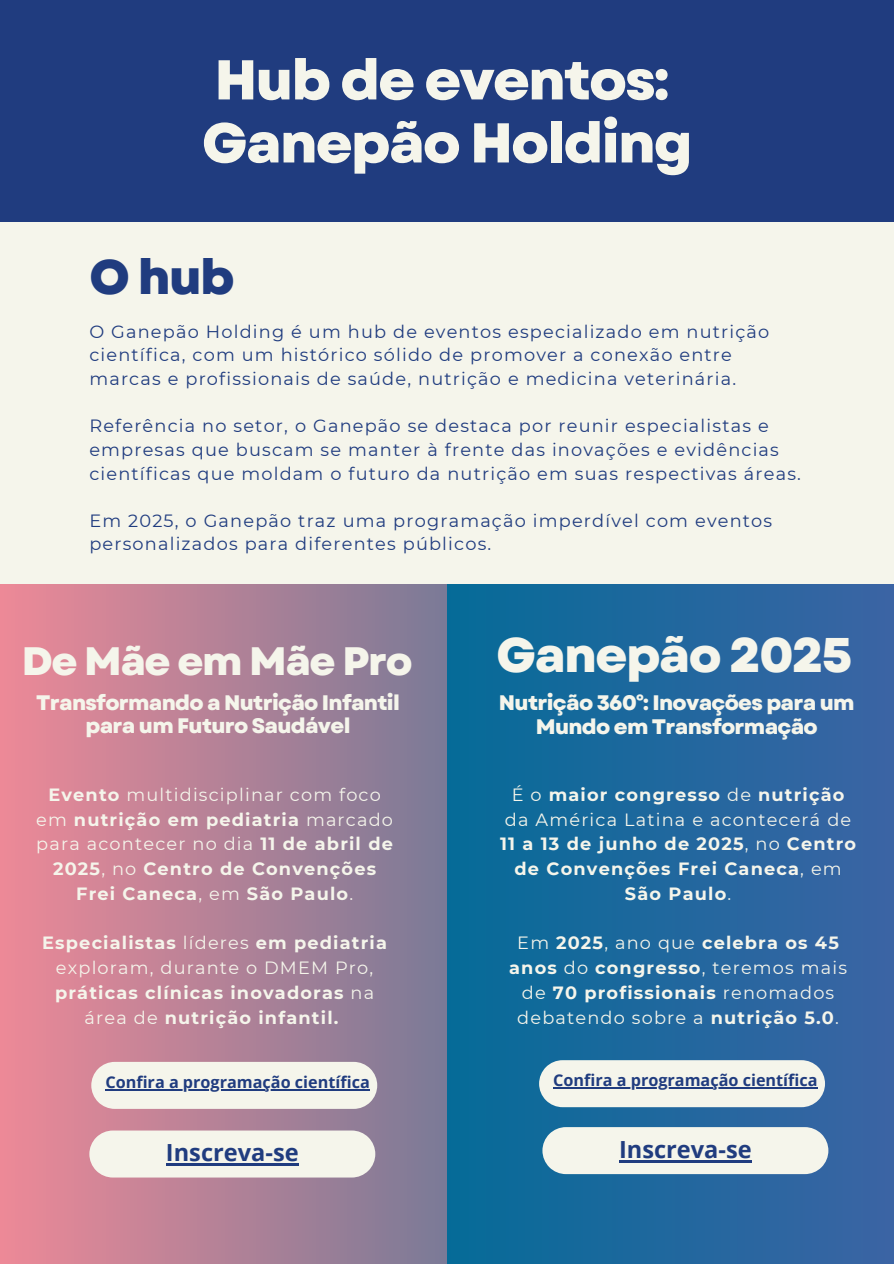
<style>
.page{position:relative;width:894px;height:1264px;background:#fff}
.page>*{position:absolute;margin:0;border:0;box-sizing:border-box;transform-origin:0 0}
.t1{font:800 55.95px/63px "Garet";letter-spacing:-.035em;color:#f5f5eb}
.t2{font:800 48.6px "Garet";letter-spacing:-.035em;color:#f5f5eb}
.t3{font:800 48.6px "Garet";color:#203c7f}
.t4{font:800 39.6px "Garet";letter-spacing:-.035em;color:#f5f5eb}
.t5{font:700 23.55px "Open Sans";color:#203c7f}
.t6{font:800 21px/22.5px "Garet";letter-spacing:-.035em;color:#f5f5eb;text-align:center}
.t7{font:700 17.7px/24.8px "Montserrat";letter-spacing:.065em;color:#f5f5eb;text-align:center}
.t8{font:17.7px/23.7px "Montserrat";letter-spacing:.065em;color:#203c7f}
.t9{font:700 16.2px "Open Sans";color:#203c7f}
.s1{font-weight:400}
</style>
<div class="page">
<div style="left:0;top:0;width:893px;height:1263px;background:#f5f5eb"></div>
<svg style="left:0;top:584px;width:447px;height:679px;background:#b48197"></svg>
<div style="left:447px;top:584px;width:446px;height:679px;background:linear-gradient(to right,#056b98,#3b64a4)"></div>
<div style="left:0;top:0;width:893px;height:221px;background:#203c7f"></div>
<svg style="left:89px;top:1130px;width:286px;height:47px"></svg>
<hr style="left:166px;top:1162px;width:132px;height:3px;background:#203c7f">
<svg style="left:542px;top:1127px;width:286px;height:47px"></svg>
<svg style="left:91px;top:1061px;width:286px;height:47px"></svg>
<hr style="left:105px;top:1089px;width:264px;height:1px;background:#203c7f">
<hr style="left:619px;top:1160px;width:132px;height:2px;background:#203c7f">
<svg style="left:539px;top:1060px;width:285px;height:47px"></svg>
<hr style="left:553px;top:1087px;width:264px;height:1px;background:#203c7f">
<p class="t1" style="left:202px;top:49px;width:492px">Hub de eventos:<br>Ganepão Holding</p>
<h6 class="t3" style="left:89px;top:242px;width:147px">O hub</h6>
<h1 class="t8" style="left:89px;top:319px;width:681px">O Ganepão Holding é um hub de eventos especializado em nutrição científica, com um histórico sólido de promover a conexão entre marcas e profissionais de saúde, nutrição e medicina veterinária.</h1>
<h2 class="t8" style="left:89px;top:414px;width:713px">Referência no setor, o Ganepão se destaca por reunir especialistas e empresas que buscam se manter à frente das inovações e evidências científicas que moldam o futuro da nutrição em suas respectivas áreas.</h2>
<p class="t8" style="left:89px;top:508px;width:684px">Em 2025, o Ganepão traz uma programação imperdível com eventos personalizados para diferentes públicos.</p>
<p class="t2" style="left:496px;top:620px;width:357px">Ganepão 2025</p>
<h4 class="t4" style="left:22px;top:633px;width:392px">De Mãe em Mãe Pro</h4>
<h2 class="t6" style="left:36px;top:692px;width:365px">Transformando a Nutrição Infantil para um Futuro Saudável</h2>
<h5 class="t6" style="left:499px;top:690px;width:357px;line-height:24.8px">Nutrição 360°: Inovações para um<br>Mundo em Transformação</h5>
<h3 class="t7" style="left:36px;top:782px;width:358px">Evento <span class="s1">multidisciplinar com foco em</span> nutrição em pediatria <span class="s1">marcado para acontecer no dia</span> 11 de abril de<br>2025<span class="s1">, no</span> Centro de Convenções<br>Frei Caneca<span class="s1">, em</span> São Paulo<span class="s1">.</span></h3>
<h5 class="t7" style="left:42px;top:930px;width:346px">Especialistas <span class="s1">líderes</span> em pediatria <span class="s1">exploram, durante o DMEM Pro, </span>práticas clínicas inovadoras <span class="s1">na área de</span> nutrição infantil.</h5>
<p class="t7" style="left:500px;top:782px;width:357px"><span class="s1">É o</span> maior congresso <span class="s1">de</span> nutrição <span class="s1">da América Latina e acontecerá de<br></span>11 a 13 de junho de 2025<span class="s1">, no</span> Centro de Convenções Frei Caneca<span class="s1">, em<br></span>São Paulo<span class="s1">.</span></p>
<p class="t7" style="left:509px;top:930px;width:339px"><span class="s1">Em</span> 2025<span class="s1">, ano que</span> celebra os 45 anos <span class="s1">do</span> congresso<span class="s1">, teremos mais de</span> 70 profissionais <span class="s1">renomados debatendo sobre a</span> nutrição 5.0<span class="s1">.</span></p>
<p class="t9" style="left:105px;top:1070px;width:266px">Confira a programação científica</p>
<h4 class="t9" style="left:553px;top:1069px;width:266px">Confira a programação científica</h4>
<p class="t5" style="left:166px;top:1135px;width:134px">Inscreva-se</p>
<h6 class="t5" style="left:619px;top:1132px;width:134px">Inscreva-se</h6>
</div>
